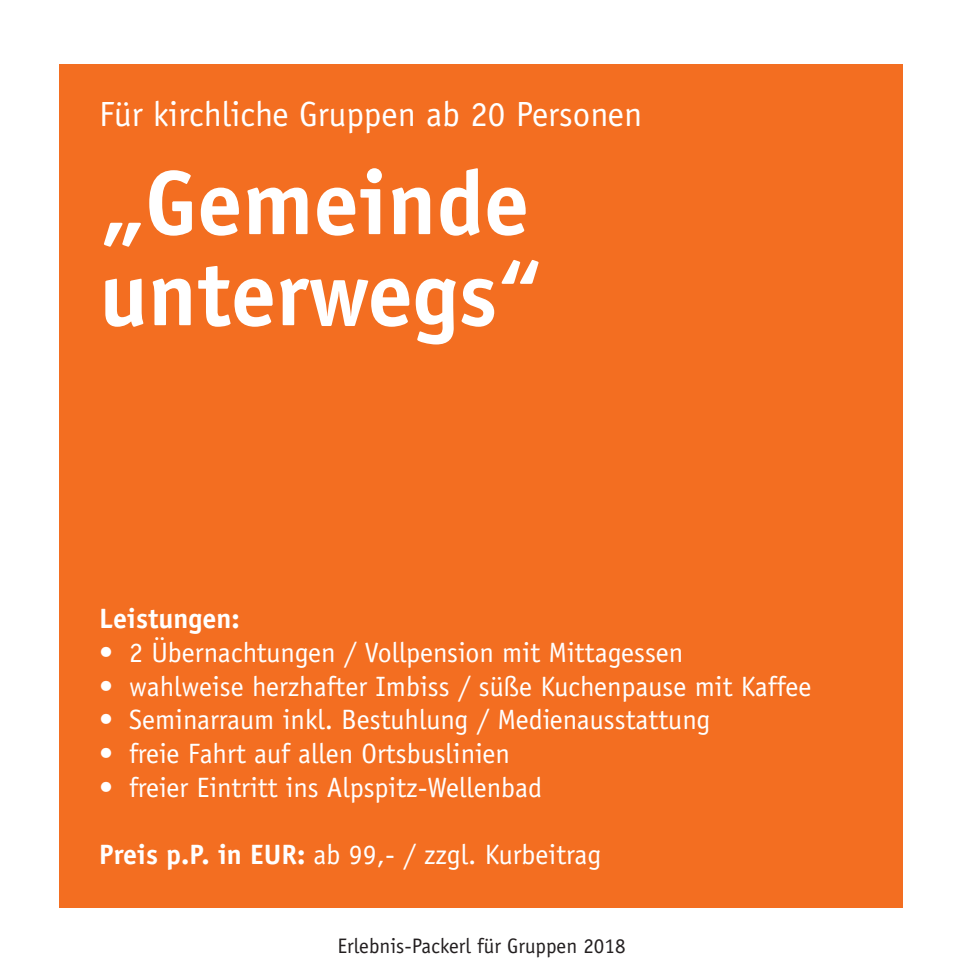
<style>
.page{position:relative;width:963px;height:973px;background:#fff}
.page>*{position:absolute;margin:0;border:0;box-sizing:border-box;transform-origin:0 0}
.t1{font:700 91px/91px "Officina Sans";color:#fff}
.t2{font:35px "Officina Sans";color:#fff}
.t3{font:28px "Officina Sans";color:#fff}
.t4{font:700 28px "Officina Sans";color:#fff}
.t5{font:21px "Officina Sans";color:#231f20}
.s1{font-weight:700}
</style>
<div class="page">
<hr style="left:962px;top:0;width:1px;height:972px;background:#fcb94b">
<div style="left:60px;top:64px;width:843px;height:844px;background:#f36e21"></div>
<p class="t2" style="left:99px;top:93px;width:544px">Für kirchliche Gruppen ab 20 Personen</p>
<h1 class="t1" style="left:99px;top:156px;width:445px">„Gemeinde unterwegs“</h1>
<p class="t4" style="left:99px;top:601px;width:142px">Leistungen:</p>
<p class="t3" style="left:99px;top:636px;width:585px">• 2 Übernachtungen / Vollpension mit Mittagessen</p>
<p class="t3" style="left:99px;top:669px;width:713px">• wahlweise herzhafter Imbiss / süße Kuchenpause mit Kaffee</p>
<p class="t3" style="left:99px;top:703px;width:612px">• Seminarraum inkl. Bestuhlung / Medienausstattung</p>
<p class="t3" style="left:99px;top:737px;width:412px">• freie Fahrt auf allen Ortsbuslinien</p>
<p class="t3" style="left:99px;top:770px;width:444px">• freier Eintritt ins Alpspitz-Wellenbad</p>
<p class="t3" style="left:99px;top:837px;width:503px"><span class="s1">Preis p.P. in EUR:</span> ab 99,- / zzgl. Kurbeitrag</p>
<p class="t5" style="left:337px;top:933px;width:289px">Erlebnis-Packerl für Gruppen 2018</p>
</div>
